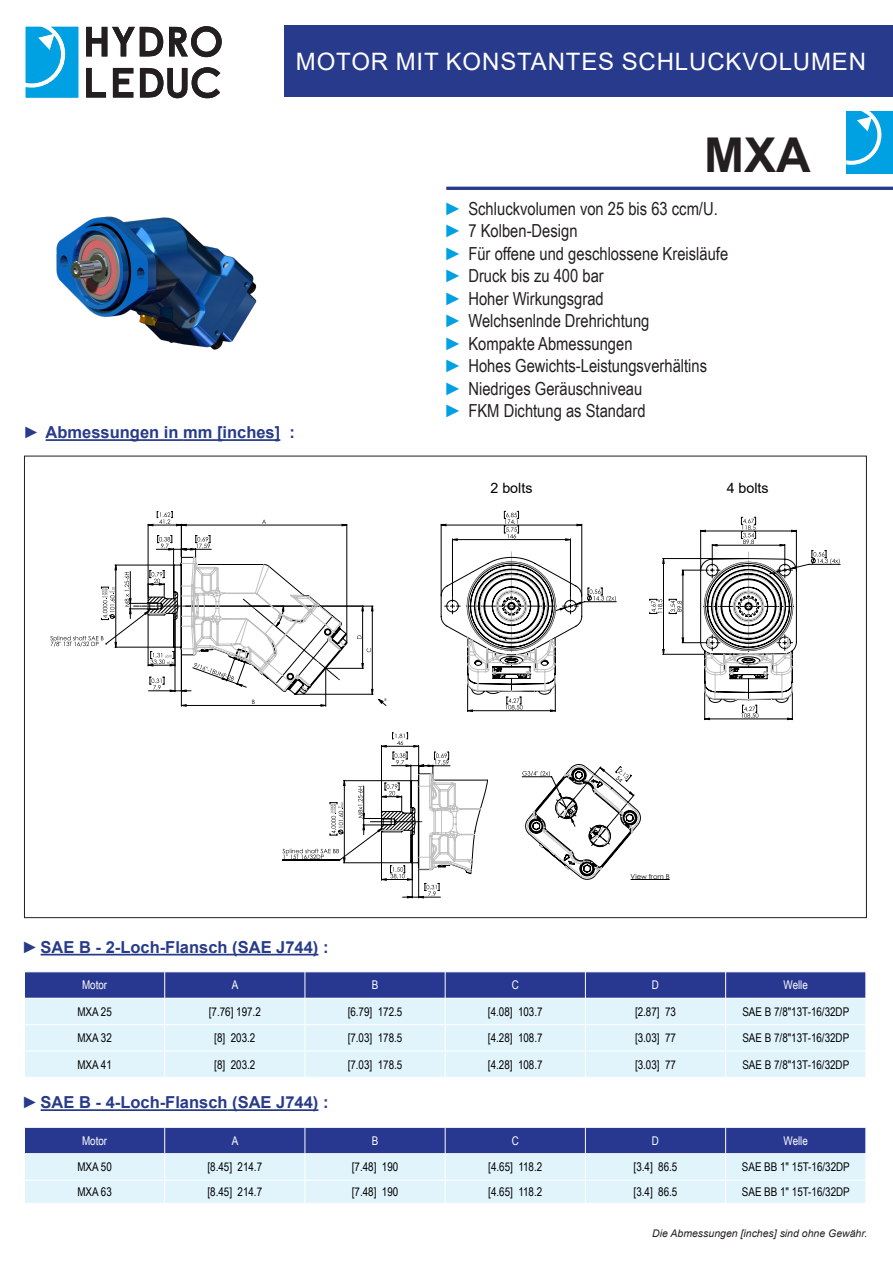
<style>
.page{position:relative;width:893px;height:1263px;background:#fff}
.page>*{position:absolute;margin:0;border:0;box-sizing:border-box;transform-origin:0 0}
.t1{font:700 48px "Arial";color:#231f20}
.t2{font:24px "Arial";letter-spacing:.035em;color:#fff}
.t3{font:18px/22.5px "Arial Narrow";color:#231f20}
.t4{font:700 16.5px "Arial";color:#273b88}
.t5{font:14.25px "Arial";color:#000}
.t6{font:12px "Arial Narrow";color:#000}
.t7{font:12px "Arial Narrow";color:#fff}
.t8{font:italic 10.5px "Arial";color:#231f20}
.t9{font:6.9px "Century Gothic";color:#000}
.t10{font:5.85px "Century Gothic";color:#000}
.t11{font:3.75px "Century Gothic";color:#000}
.s1{font-family:"Arial Narrow";font-weight:400}
.s2{color:#00a1e3}
</style>
<div class="page">
<svg style="left:86px;top:27px;width:77px;height:29px"></svg>
<svg style="left:169px;top:26px;width:53px;height:31px"></svg>
<svg style="left:86px;top:68px;width:20px;height:30px"></svg>
<svg style="left:113px;top:68px;width:20px;height:30px"></svg>
<svg style="left:140px;top:67px;width:80px;height:31px"></svg>
<svg style="left:26px;top:27px;width:52px;height:71px;background:#22ade6"></svg>
<div style="left:285px;top:26px;width:608px;height:71px;background:#283a8b"></div>
<hr style="left:446px;top:187px;width:447px;height:3px;background:#283a8b">
<div style="left:846px;top:111px;width:47px;height:62px;background:#00a1e3"></div>
<svg style="left:846px;top:111px;width:35px;height:54px"></svg>
<svg style="left:50px;top:511px;width:533px;height:196px"></svg>
<svg style="left:381px;top:550px;width:459px;height:18px"></svg>
<svg style="left:406px;top:544px;width:243px;height:23px"></svg>
<svg style="left:381px;top:567px;width:412px;height:313px"></svg>
<svg style="left:344px;top:570px;width:340px;height:293px"></svg>
<svg style="left:649px;top:517px;width:148px;height:203px"></svg>
<svg style="left:282px;top:752px;width:206px;height:146px"></svg>
<hr style="left:46px;top:439px;width:137px;height:2px;background:#273b88">
<hr style="left:183px;top:439px;width:34px;height:2px;background:#273b88">
<hr style="left:217px;top:439px;width:63px;height:2px;background:#273b88">
<img style="left:56px;top:216px;width:201px;height:134px">
<hr style="left:41px;top:954px;width:277px;height:1px;background:#273b88">
<hr style="left:41px;top:1109px;width:74px;height:2px;background:#273b88">
<hr style="left:115px;top:1109px;width:113px;height:2px;background:#273b88">
<hr style="left:228px;top:1109px;width:90px;height:2px;background:#273b88">
<svg style="left:25px;top:972px;width:841px;height:105px;background:#b5c7e2"></svg>
<hr style="left:726px;top:998px;width:140px;height:1px;background:#fff">
<svg style="left:24px;top:1127px;width:842px;height:76px;background:#a5b6d8"></svg>
<hr style="left:726px;top:1153px;width:140px;height:1px;background:#fff">
<h2 class="t2" style="left:296px;top:45px;width:572px">MOTOR MIT KONSTANTES SCHLUCKVOLUMEN</h2>
<h3 class="t4" style="left:26px;top:421px;width:271px"><span class="s1">►</span> Abmessungen in mm [inches] :</h3>
<p class="t10" style="left:252px;top:698px;width:5px">B</p>
<h1 class="t1" style="left:704px;top:121px;width:108px">MXA</h1>
<p class="t3" style="left:446px;top:196px;width:283px"><span class="s2">►</span> Schluckvolumen von 25 bis 63 ccm/U. <span class="s2">►</span> 7 Kolben-Design<br><span class="s2">►</span> Für offene und geschlossene Kreisläufe <span class="s2">►</span> Druck bis zu 400 bar<br><span class="s2">►</span> Hoher Wirkungsgrad<br><span class="s2">►</span> Welchsenlnde Drehrichtung<br><span class="s2">►</span> Kompakte Abmessungen<br><span class="s2">►</span> Hohes Gewichts-Leistungsverhältins <span class="s2">►</span> Niedriges Geräuschniveau<br><span class="s2">►</span> FKM Dichtung as Standard</p>
<p class="t5" style="left:490px;top:478px;width:43px">2 bolts</p>
<p class="t5" style="left:727px;top:479px;width:43px">4 bolts</p>
<p class="t11" style="left:385px;top:697px;width:4px">B</p>
<p class="t9" style="left:631px;top:871px;width:41px">View from B</p>
<h3 class="t4" style="left:24px;top:935px;width:306px"><span class="s1">►</span>SAE B - 2-Loch-Flansch (SAE J744) :</h3>
<p class="t7" style="left:82px;top:976px;width:27px">Motor</p>
<p class="t7" style="left:232px;top:976px;width:8px">A</p>
<p class="t7" style="left:372px;top:976px;width:8px">B</p>
<p class="t7" style="left:512px;top:976px;width:9px">C</p>
<p class="t7" style="left:652px;top:976px;width:9px">D</p>
<p class="t7" style="left:783px;top:976px;width:26px">Welle</p>
<p class="t6" style="left:77px;top:1003px;width:36px">MXA 25</p>
<p class="t6" style="left:209px;top:1003px;width:53px">[7.76] 197.2</p>
<p class="t6" style="left:348px;top:1003px;width:56px">[6.79] 172.5</p>
<p class="t6" style="left:488px;top:1003px;width:56px">[4.08] 103.7</p>
<p class="t6" style="left:635px;top:1003px;width:43px">[2.87] 73</p>
<p class="t6" style="left:742px;top:1003px;width:108px">SAE B 7/8"13T-16/32DP</p>
<p class="t6" style="left:77px;top:1029px;width:36px">MXA 32</p>
<p class="t6" style="left:214px;top:1029px;width:43px">[8] 203.2</p>
<p class="t6" style="left:348px;top:1029px;width:56px">[7.03] 178.5</p>
<p class="t6" style="left:488px;top:1029px;width:56px">[4.28] 108.7</p>
<p class="t6" style="left:635px;top:1029px;width:43px">[3.03] 77</p>
<p class="t6" style="left:742px;top:1029px;width:108px">SAE B 7/8"13T-16/32DP</p>
<p class="t6" style="left:77px;top:1055px;width:36px">MXA 41</p>
<p class="t6" style="left:214px;top:1055px;width:43px">[8] 203.2</p>
<p class="t6" style="left:348px;top:1055px;width:56px">[7.03] 178.5</p>
<p class="t6" style="left:488px;top:1055px;width:56px">[4.28] 108.7</p>
<p class="t6" style="left:635px;top:1055px;width:43px">[3.03] 77</p>
<p class="t6" style="left:742px;top:1055px;width:108px">SAE B 7/8"13T-16/32DP</p>
<h3 class="t4" style="left:24px;top:1091px;width:306px"><span class="s1">►</span>SAE B - 4-Loch-Flansch (SAE J744) :</h3>
<p class="t7" style="left:82px;top:1132px;width:27px">Motor</p>
<p class="t7" style="left:232px;top:1132px;width:8px">A</p>
<p class="t7" style="left:372px;top:1132px;width:8px">B</p>
<p class="t7" style="left:512px;top:1132px;width:9px">C</p>
<p class="t7" style="left:652px;top:1132px;width:9px">D</p>
<p class="t7" style="left:783px;top:1132px;width:26px">Welle</p>
<p class="t6" style="left:77px;top:1158px;width:36px">MXA 50</p>
<p class="t6" style="left:207px;top:1158px;width:56px">[8.45] 214.7</p>
<p class="t6" style="left:352px;top:1158px;width:48px">[7.48] 190</p>
<p class="t6" style="left:488px;top:1158px;width:56px">[4.65] 118.2</p>
<p class="t6" style="left:634px;top:1158px;width:45px">[3.4] 86.5</p>
<p class="t6" style="left:742px;top:1158px;width:109px">SAE BB 1" 15T-16/32DP</p>
<p class="t6" style="left:77px;top:1183px;width:36px">MXA 63</p>
<p class="t6" style="left:207px;top:1183px;width:56px">[8.45] 214.7</p>
<p class="t6" style="left:352px;top:1183px;width:48px">[7.48] 190</p>
<p class="t6" style="left:488px;top:1183px;width:56px">[4.65] 118.2</p>
<p class="t6" style="left:634px;top:1183px;width:45px">[3.4] 86.5</p>
<p class="t6" style="left:742px;top:1183px;width:109px">SAE BB 1" 15T-16/32DP</p>
<p class="t8" style="left:652px;top:1227px;width:217px">Die Abmessungen [inches] sind ohne Gewähr.</p>
</div>
